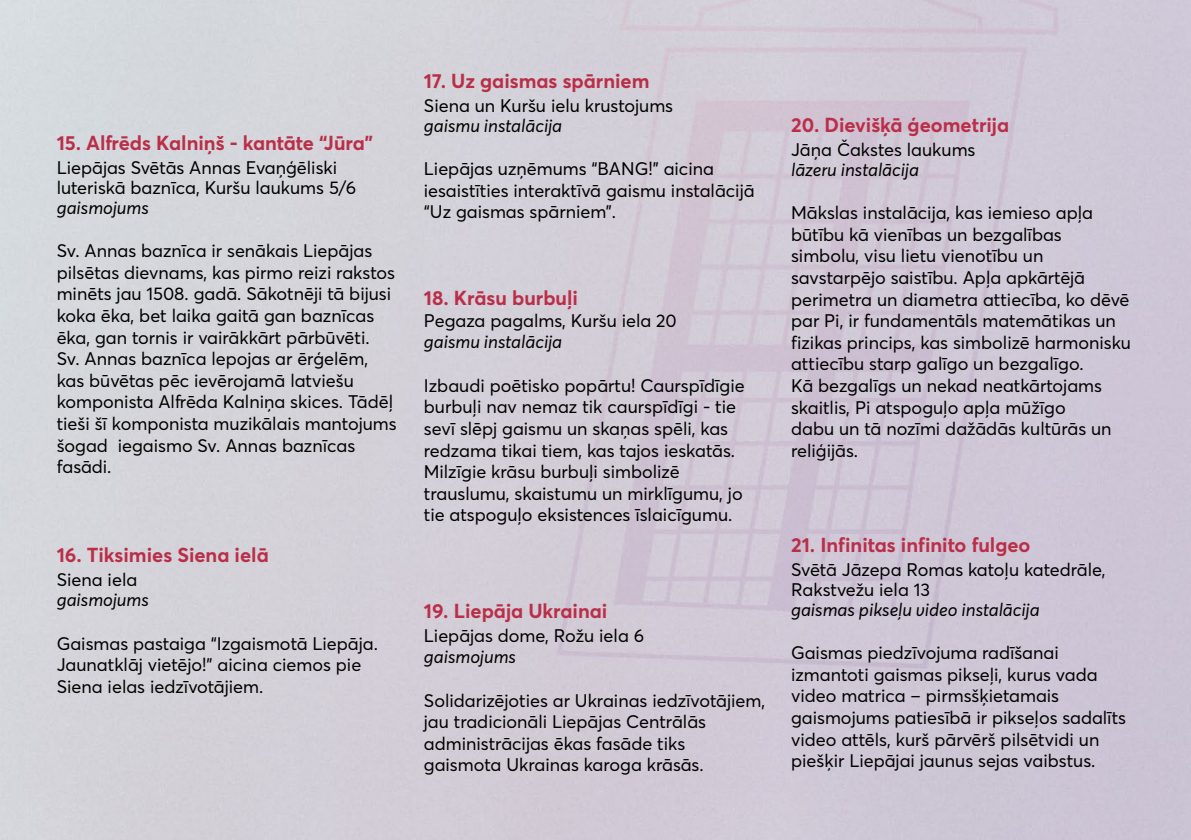
<style>
.page{position:relative;width:1191px;height:840px;background:#fff}
.page>*{position:absolute;margin:0;border:0;box-sizing:border-box;transform-origin:0 0}
.t1{font:700 20px "Averta CY";color:#ba2e48}
.t2{font:18px/21.6px "Averta CY";color:#000}
.t3{font:italic 18px "Averta CY";color:#000}
</style>
<div class="page">
<p class="t1" style="left:57px;top:128px;width:318px">15. Alfrēds Kalniņš - kantāte “Jūra”</p>
<p class="t2" style="left:57px;top:157px;width:301px;line-height:20px">Liepājas Svētās Annas Evaņģēliski luteriskā baznīca, Kuršu laukums 5/6</p>
<p class="t3" style="left:57px;top:195px;width:94px">gaismojums</p>
<p class="t2" style="left:57px;top:239px;width:341px">Sv. Annas baznīca ir senākais Liepājas pilsētas dievnams, kas pirmo reizi rakstos minēts jau 1508. gadā. Sākotnēji tā bijusi koka ēka, bet laika gaitā gan baznīcas ēka, gan tornis ir vairākkārt pārbūvēti.<br>Sv. Annas baznīca lepojas ar ērģelēm, kas būvētas pēc ievērojamā latviešu komponista Alfrēda Kalniņa skices. Tādēļ tieši šī komponista muzikālais mantojums šogad iegaismo Sv. Annas baznīcas fasādi.</p>
<p class="t1" style="left:57px;top:541px;width:214px">16. Tiksimies Siena ielā</p>
<p class="t2" style="left:57px;top:568px;width:82px">Siena iela</p>
<p class="t3" style="left:57px;top:587px;width:94px">gaismojums</p>
<p class="t2" style="left:57px;top:631px;width:323px">Gaismas pastaiga “Izgaismotā Liepāja.<br>Jaunatklāj vietējo!” aicina ciemos pie<br>Siena ielas iedzīvotājiem.</p>
<p class="t1" style="left:424px;top:66px;width:227px">17. Uz gaismas spārniem</p>
<p class="t2" style="left:424px;top:94px;width:251px">Siena un Kuršu ielu krustojums</p>
<p class="t3" style="left:424px;top:113px;width:140px">gaismu instalācija</p>
<p class="t2" style="left:424px;top:157px;width:332px">Liepājas uzņēmums “BANG!” aicina iesaistīties interaktīvā gaismu instalācijā “Uz gaismas spārniem”.</p>
<p class="t1" style="left:424px;top:284px;width:156px">18. Krāsu burbuļi</p>
<p class="t2" style="left:424px;top:309px;width:254px">Pegaza pagalms, Kuršu iela 20</p>
<p class="t3" style="left:424px;top:329px;width:140px">gaismu instalācija</p>
<p class="t2" style="left:424px;top:373px;width:322px">Izbaudi poētisko popārtu! Caurspīdīgie burbuļi nav nemaz tik caurspīdīgi - tie sevī slēpj gaismu un skaņas spēli, kas redzama tikai tiem, kas tajos ieskatās.<br>Milzīgie krāsu burbuļi simbolizē trauslumu, skaistumu un mirklīgumu, jo tie atspoguļo eksistences īslaicīgumu.</p>
<p class="t1" style="left:424px;top:596px;width:185px">19. Liepāja Ukrainai</p>
<p class="t2" style="left:424px;top:623px;width:222px">Liepājas dome, Rožu iela 6</p>
<p class="t3" style="left:424px;top:644px;width:94px">gaismojums</p>
<p class="t2" style="left:424px;top:688px;width:343px">Solidarizējoties ar Ukrainas iedzīvotājiem, jau tradicionāli Liepājas Centrālās administrācijas ēkas fasāde tiks gaismota Ukrainas karoga krāsās.</p>
<p class="t1" style="left:791px;top:110px;width:219px">20. Dievišķā ģeometrija</p>
<p class="t2" style="left:791px;top:138px;width:186px">Jāņa Čakstes laukums</p>
<p class="t3" style="left:791px;top:157px;width:129px">lāzeru instalācija</p>
<p class="t2" style="left:791px;top:201px;width:341px">Mākslas instalācija, kas iemieso apļa būtību kā vienības un bezgalības simbolu, visu lietu vienotību un savstarpējo saistību. Apļa apkārtējā perimetra un diametra attiecība, ko dēvē par Pi, ir fundamentāls matemātikas un fizikas princips, kas simbolizē harmonisku attiecību starp galīgo un bezgalīgo.<br>Kā bezgalīgs un nekad neatkārtojams skaitlis, Pi atspoguļo apļa mūžīgo<br>dabu un tā nozīmi dažādās kultūrās un reliģijās.</p>
<p class="t1" style="left:791px;top:530px;width:241px">21. Infinitas infinito fulgeo</p>
<p class="t2" style="left:791px;top:558px;width:316px;line-height:20px">Svētā Jāzepa Romas katoļu katedrāle,<br>Rakstvežu iela 13</p>
<p class="t3" style="left:791px;top:597px;width:250px">gaismas pikseļu video instalācija</p>
<p class="t2" style="left:791px;top:641px;width:336px">Gaismas piedzīvojuma radīšanai izmantoti gaismas pikseļi, kurus vada video matrica – pirmsšķietamais gaismojums patiesībā ir pikseļos sadalīts video attēls, kurš pārvērš pilsētvidi un piešķir Liepājai jaunus sejas vaibstus.</p>
</div>
